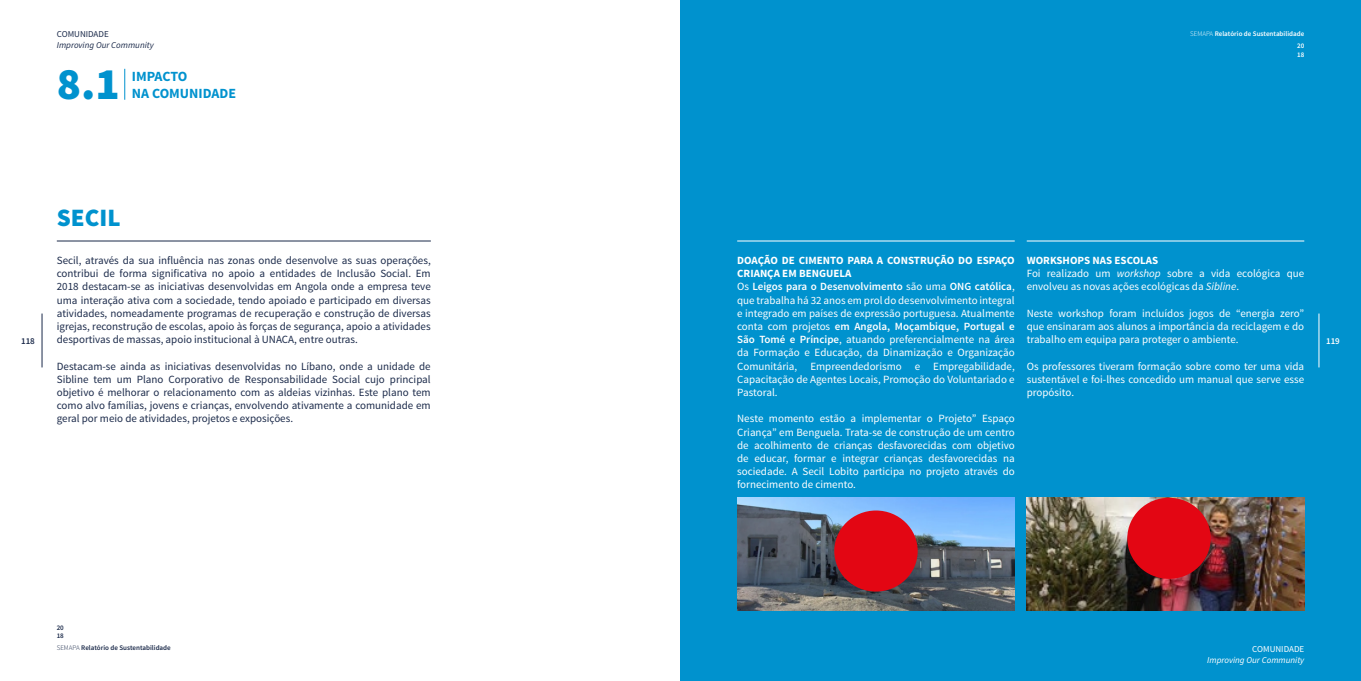
<style>
.page{position:relative;width:1361px;height:681px;background:#fff}
.page>*{position:absolute;margin:0;border:0;box-sizing:border-box;transform-origin:0 0}
.t1{font:900 45px "Source Sans Pro";color:#0092ce}
.t2{font:900 25px "Source Sans Pro";color:#0092ce}
.t3{font:700 14px "Source Sans Pro";color:#0092ce}
.t4{font:11px/13.2px "Source Sans Pro";color:#fff;text-align:justify}
.t5{font:11px/13.2px "Source Sans Pro";color:#1b2a4a;text-align:justify}
.t6{font:italic 9px "Source Sans Pro";color:#1b2a4a}
.t7{font:italic 9px "Source Sans Pro";color:#fff}
.t8{font:9px "Source Sans Pro";color:#1b2a4a}
.t9{font:9px "Source Sans Pro";color:#fff}
.t10{font:600 9px "Source Sans Pro";color:#1b2a4a}
.t11{font:600 9px "Source Sans Pro";color:#fff}
.t12{font:600 7px/8.4px "Source Sans Pro";color:#1b2a4a}
.t13{font:600 7px/12.5px "Source Sans Pro";color:#fff;text-align:right}
.s1{font-weight:300}
.s2{font-weight:700}
.s3{font-weight:600}
.s4{font-style:italic}
</style>
<div class="page">
<hr style="left:42px;top:313px;width:1px;height:54px;background:#1b2a4a">
<hr style="left:57px;top:240px;width:374px;height:1px;background:#1b2a4a">
<div style="left:680px;top:0;width:681px;height:680px;background:#0092ce"></div>
<hr style="left:1318px;top:313px;width:1px;height:54px;background:#fff">
<hr style="left:737px;top:240px;width:277px;height:1px;background:#fff">
<img style="left:738px;top:497px;width:276px;height:112px">
<div style="left:834px;top:510px;width:83px;height:81px;background:#e30613;border-radius:50%"></div>
<hr style="left:1026px;top:240px;width:278px;height:1px;background:#fff">
<img style="left:1026px;top:497px;width:278px;height:112px">
<div style="left:1127px;top:497px;width:83px;height:81px;background:#e30613;border-radius:50%"></div>
<hr style="left:124px;top:69px;width:1px;height:31px;background:#0092ce">
<p class="t8" style="left:57px;top:29px;width:54px">COMUNIDADE</p>
<p class="t6" style="left:57px;top:40px;width:98px">Improving Our Community</p>
<h1 class="t1" style="left:57px;top:55px;width:65px">8.1</h1>
<p class="t3" style="left:132px;top:67px;width:57px">IMPACTO</p>
<p class="t3" style="left:132px;top:84px;width:106px">NA COMUNIDADE</p>
<p class="t10" style="left:21px;top:335px;width:15px">118</p>
<h2 class="t2" style="left:57px;top:201px;width:65px">SECIL</h2>
<p class="t5" style="left:57px;top:254px;width:375px">Secil, através da sua influência nas zonas onde desenvolve as suas operações, contribui de forma significativa no apoio a entidades de Inclusão Social. Em 2018 destacam-se as iniciativas desenvolvidas em Angola onde a empresa teve uma interação ativa com a sociedade, tendo apoiado e participado em diversas atividades, nomeadamente programas de recuperação e construção de diversas igrejas, reconstrução de escolas, apoio às forças de segurança, apoio a atividades desportivas de massas, apoio institucional à UNACA, entre outras.</p>
<p class="t5" style="left:57px;top:359px;width:375px">Destacam-se ainda as iniciativas desenvolvidas no Líbano, onde a unidade de Sibline tem um Plano Corporativo de Responsabilidade Social cujo principal objetivo é melhorar o relacionamento com as aldeias vizinhas. Este plano tem como alvo famílias, jovens e crianças, envolvendo ativamente a comunidade em geral por meio de atividades, projetos e exposições.</p>
<p class="t12" style="left:57px;top:623px;width:9px">20<br>18</p>
<p class="t12" style="left:57px;top:643px;width:116px"><span class="s1">SEMAPA</span> Relatório de Sustentabilidade</p>
<p class="t13" style="left:1190px;top:27px;width:116px"><span class="s1">SEMAPA</span> Relatório de Sustentabilidade<br>20</p>
<p class="t13" style="left:1297px;top:48px;width:9px">18</p>
<p class="t4" style="left:737px;top:254px;width:279px;text-align:left"><span class="s2">DOAÇÃO DE CIMENTO PARA A CONSTRUÇÃO DO ESPAÇO CRIANÇA EM BENGUELA<br></span>Os <span class="s3">Leigos para o Desenvolvimento</span> são uma <span class="s3">ONG católica</span>, que trabalha há 32 anos em prol do desenvolvimento integral e integrado em países de expressão portuguesa. Atualmente conta com projetos <span class="s3">em Angola, Moçambique, Portugal e São Tomé e Príncipe</span>, atuando preferencialmente na área da Formação e Educação, da Dinamização e Organização Comunitária, Empreendedorismo e Empregabilidade, Capacitação de Agentes Locais, Promoção do Voluntariado e Pastoral.</p>
<p class="t4" style="left:737px;top:412px;width:279px">Neste momento estão a implementar o Projeto” Espaço Criança” em Benguela. Trata-se de construção de um centro de acolhimento de crianças desfavorecidas com objetivo de educar, formar e integrar crianças desfavorecidas na sociedade. A Secil Lobito participa no projeto através do fornecimento de cimento.</p>
<p class="t4" style="left:1026px;top:254px;width:279px;text-align:left"><span class="s2">WORKSHOPS NAS ESCOLAS<br></span>Foi realizado um <span class="s4">workshop</span> sobre a vida ecológica que envolveu as novas ações ecológicas da <span class="s4">Sibline</span>.</p>
<p class="t4" style="left:1026px;top:306px;width:279px">Neste workshop foram incluídos jogos de “energia zero” que ensinaram aos alunos a importância da reciclagem e do trabalho em equipa para proteger o ambiente.</p>
<p class="t4" style="left:1026px;top:359px;width:279px">Os professores tiveram formação sobre como ter uma vida sustentável e foi-lhes concedido um manual que serve esse propósito.</p>
<p class="t11" style="left:1326px;top:335px;width:15px">119</p>
<p class="t9" style="left:1252px;top:643px;width:54px">COMUNIDADE</p>
<p class="t7" style="left:1207px;top:653px;width:98px">Improving Our Community</p>
</div>
